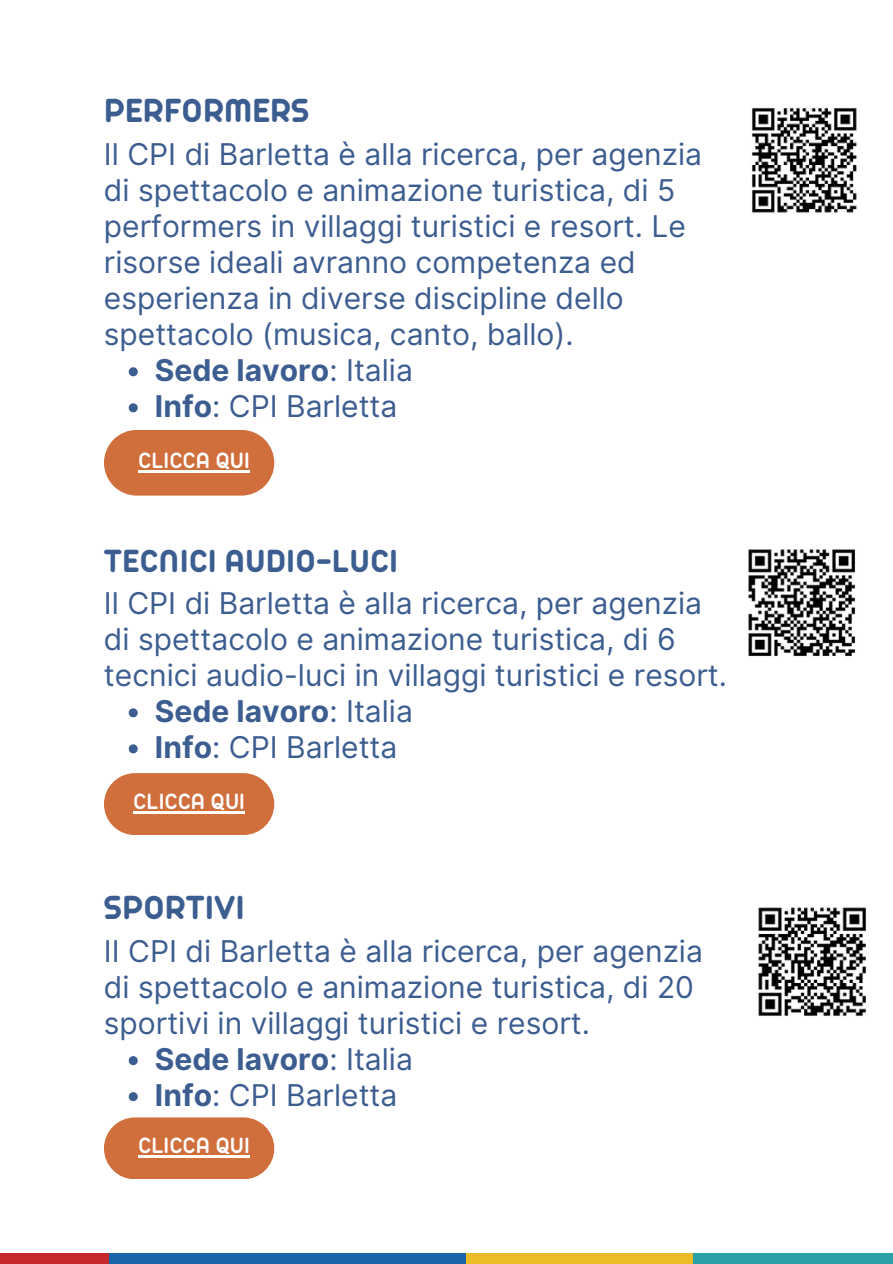
<style>
.page{position:relative;width:893px;height:1264px;background:#fff}
.page>*{position:absolute;margin:0;border:0;box-sizing:border-box;transform-origin:0 0}
.t1{font:700 36px "Arista Pro";color:#3c5d90}
.t2{font:700 34.5px "Arista Pro";color:#3c5d90}
.t3{font:30px/36px "Inter";color:#3c5d90}
.t4{font:700 30px "Inter";color:#3c5d90}
.t5{font:600 24px "Arista Pro";color:#fff}
.s1{font-weight:400}
.s2{font-weight:700}
</style>
<div class="page">
<div style="left:693px;top:1253px;width:199px;height:10px;background:#2aa0a8"></div>
<div style="left:335px;top:1253px;width:357px;height:10px;background:#ebbb28"></div>
<div style="left:0;top:1253px;width:143px;height:10px;background:#c5292c"></div>
<div style="left:109px;top:1253px;width:356px;height:10px;background:#1965a8"></div>
<svg style="left:129px;top:367px;width:9px;height:9px"></svg>
<svg style="left:129px;top:403px;width:9px;height:9px"></svg>
<svg style="left:129px;top:708px;width:9px;height:9px"></svg>
<svg style="left:129px;top:744px;width:9px;height:9px"></svg>
<svg style="left:129px;top:1056px;width:9px;height:9px"></svg>
<svg style="left:129px;top:1092px;width:9px;height:9px"></svg>
<svg style="left:104px;top:430px;width:170px;height:65px;background:#d47b4d"></svg>
<div style="left:104px;top:773px;width:170px;height:62px;background:#d06e3c;border-radius:31px"></div>
<div style="left:104px;top:1117px;width:170px;height:62px;background:#d06e3c;border-radius:31px"></div>
<img style="left:748px;top:549px;width:107px;height:107px">
<img style="left:758px;top:907px;width:108px;height:109px">
<img style="left:752px;top:108px;width:105px;height:105px">
<hr style="left:138px;top:470px;width:112px;height:2px;background:#fff">
<hr style="left:133px;top:811px;width:112px;height:2px;background:#fff">
<hr style="left:138px;top:1155px;width:112px;height:2px;background:#fff">
<h1 class="t1" style="left:104px;top:99px;width:207px">PERFORMERS</h1>
<h1 class="t3" style="left:104px;top:136px;width:599px">Il CPI di Barletta è alla ricerca, per agenzia di spettacolo e animazione turistica, di 5 performers in villaggi turistici e resort. Le risorse ideali avranno competenza ed esperienza in diverse discipline dello spettacolo (musica, canto, ballo).</h1>
<p class="t4" style="left:155px;top:352px;width:259px">Sede lavoro<span class="s1">: Italia</span></p>
<p class="t3" style="left:155px;top:388px;width:244px"><span class="s2">Info</span>: CPI Barletta</p>
<p class="t5" style="left:138px;top:452px;width:113px">CLICCA QUI</p>
<h1 class="t2" style="left:104px;top:550px;width:296px">TECNICI AUDIO-LUCI</h1>
<h1 class="t3" style="left:104px;top:585px;width:624px">Il CPI di Barletta è alla ricerca, per agenzia di spettacolo e animazione turistica, di 6 tecnici audio-luci in villaggi turistici e resort.</h1>
<p class="t4" style="left:155px;top:693px;width:259px">Sede lavoro<span class="s1">: Italia</span></p>
<p class="t3" style="left:155px;top:729px;width:244px"><span class="s2">Info</span>: CPI Barletta</p>
<p class="t5" style="left:133px;top:793px;width:113px">CLICCA QUI</p>
<h1 class="t1" style="left:104px;top:895px;width:142px">SPORTIVI</h1>
<h1 class="t3" style="left:104px;top:932px;width:600px">II CPI di Barletta è alla ricerca, per agenzia di spettacolo e animazione turistica, di 20 sportivi in villaggi turistici e resort.</h1>
<p class="t4" style="left:155px;top:1040px;width:259px">Sede lavoro<span class="s1">: Italia</span></p>
<p class="t3" style="left:155px;top:1076px;width:244px"><span class="s2">Info</span>: CPI Barletta</p>
<p class="t5" style="left:138px;top:1138px;width:113px">CLICCA QUI</p>
</div>
